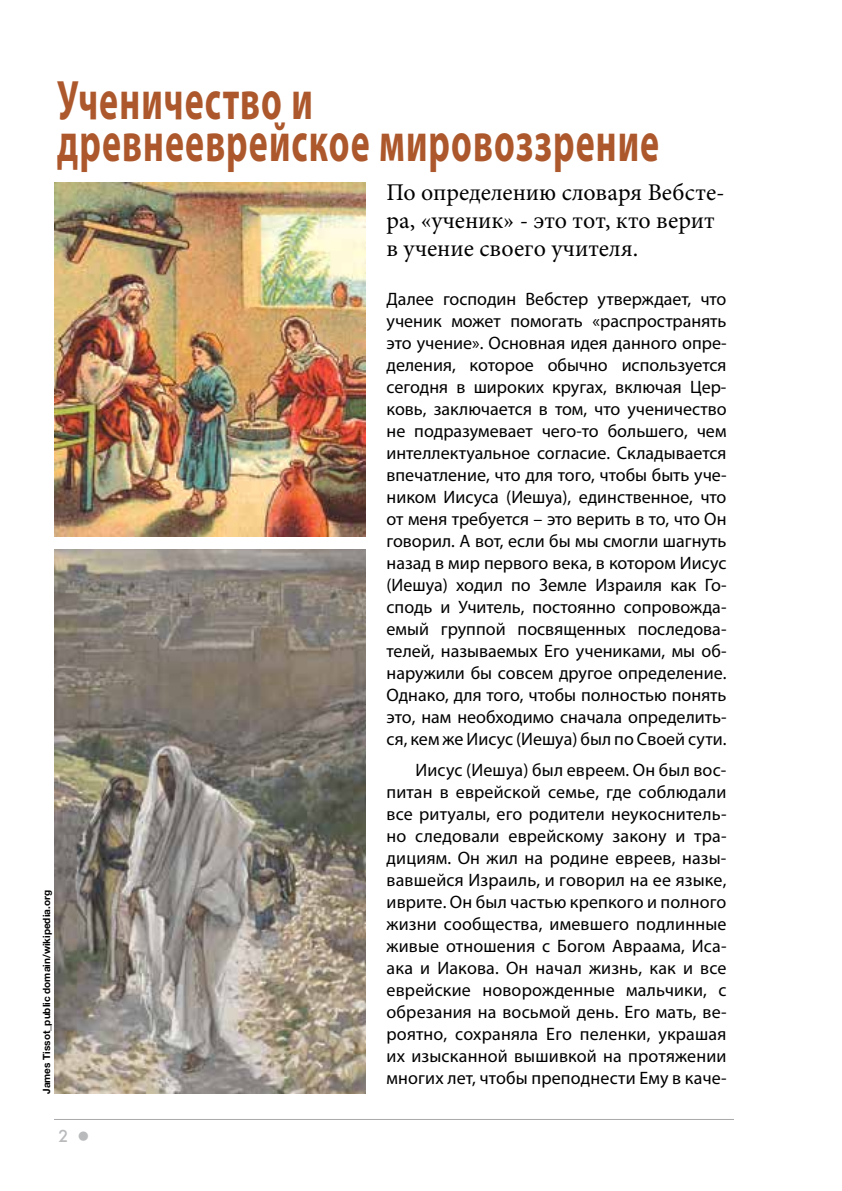
<style>
.page{position:relative;width:842px;height:1191px;background:#fff}
.page>*{position:absolute;margin:0;border:0;box-sizing:border-box;transform-origin:0 0}
.t1{font:700 55.8px/42px "Myriad Pro";letter-spacing:.03em;color:#ad582c;scale:.65 1}
.t2{font:24px/28px "Minion Pro";color:#000}
.t3{font:18px/22px "Myriad Pro";letter-spacing:.005em;color:#000;text-align:justify}
.t4{font:500 16px "Futura";color:#b8babc}
.t5{font:700 10px "Helvetica Neue LT Std";color:#000}
</style>
<div class="page">
<hr style="left:54px;top:1119px;width:680px;height:1px;background:#a7a9ac">
<img style="left:54px;top:182px;width:312px;height:354px">
<img style="left:54px;top:549px;width:312px;height:545px">
<h1 class="t1" style="left:57px;top:78px;width:928px">Ученичество и<br>древнееврейское мировоззрение</h1>
<p class="t5" style="left:41px;top:1094px;width:205px;rotate:-90deg">James Tissot_public domain/wikipedia.org</p>
<p class="t4" style="left:59px;top:1124px;width:32px">2 ●</p>
<h2 class="t2" style="left:386px;top:178px;width:340px">По определению словаря Вебсте&shy;ра, «ученик» - это тот, кто верит в учение своего учителя.</h2>
<p class="t3" style="left:386px;top:287px;width:341px">Далее господин Вебстер утверждает, что ученик может помогать «распространять это учение». Основная идея данного опре&shy;деления, которое обычно используется сегодня в широких кругах, включая Цер&shy;ковь, заключается в том, что ученичество не подразумевает чего-то большего, чем интеллектуальное согласие. Складывается впечатление, что для того, чтобы быть уче&shy;ником Иисуса (Иешуа), единственное, что от меня требуется – это верить в то, что Он говорил. А вот, если бы мы смогли шагнуть назад в мир первого века, в котором Иисус (Иешуа) ходил по Земле Израиля как Го&shy;сподь и Учитель, постоянно сопровожда&shy;емый группой посвященных последова&shy;телей, называемых Его учениками, мы об&shy;наружили бы совсем другое определение.<br>Однако, для того, чтобы полностью понять это, нам необходимо сначала определить&shy;ся, кем же Иисус (Иешуа) был по Своей сути.</p>
<p class="t3" style="left:386px;top:758px;width:341px;text-indent:29px">Иисус (Иешуа) был евреем. Он был вос&shy;питан в еврейской семье, где соблюдали все ритуалы, его родители неукоснитель&shy;но следовали еврейскому закону и тра&shy;дициям. Он жил на родине евреев, назы&shy;вавшейся Израиль, и говорил на ее языке, иврите. Он был частью крепкого и полного жизни сообщества, имевшего подлинные живые отношения с Богом Авраама, Иса&shy;ака и Иакова. Он начал жизнь, как и все еврейские новорожденные мальчики, с обрезания на восьмой день. Его мать, ве&shy;роятно, сохраняла Его пеленки, украшая их изысканной вышивкой на протяжении многих лет, чтобы преподнести Ему в каче-</p>
</div>
